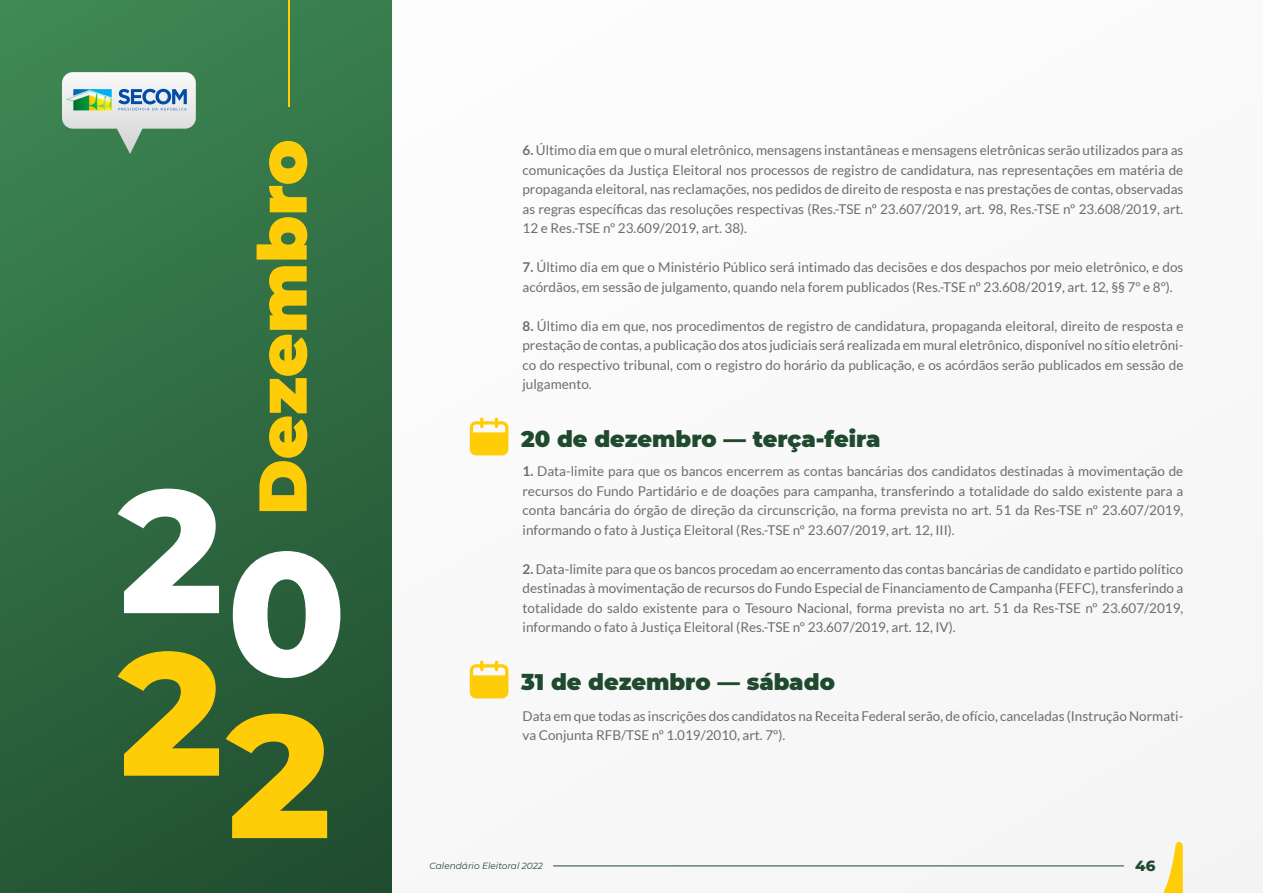
<style>
.page{position:relative;width:1263px;height:893px;background:#f9f9f9}
.page>*{position:absolute;margin:0;border:0;box-sizing:border-box;transform-origin:0 0}
.t1{font:800 174.45px "Montserrat";color:#fff}
.t2{font:800 174.45px "Montserrat";color:#ffcd07}
.t3{font:900 67.5px "Montserrat";color:#ffcd07}
.t4{font:900 22.5px "Montserrat";color:#1f4a2e}
.t5{font:800 14.85px "Montserrat";color:#1f4a2e}
.t6{font:13.5px/19.5px "Lato";color:#6e6d6d;text-align:justify}
.t7{font:italic 9px "Montserrat";color:#1f4a2e}
.s1{font-weight:700}
</style>
<div class="page">
<div style="left:0;top:0;width:391px;height:893px;background:linear-gradient(to bottom,#3d8551,#225132)"></div>
<img style="left:63px;top:73px;width:133px;height:80px">
<hr style="left:289px;top:0;width:1px;height:106px;background:#ffcd07">
<svg style="left:470px;top:418px;width:38px;height:37px"></svg>
<svg style="left:470px;top:661px;width:38px;height:37px"></svg>
<svg style="left:1118px;top:842px;width:65px;height:51px"></svg>
<hr style="left:553px;top:865px;width:571px;height:1px;background:#1f4a2e">
<h2 class="t3" style="left:232px;top:515px;width:377px;rotate:-90deg">Dezembro</h2>
<p class="t6" style="left:522px;top:140px;width:662px"><span class="s1">6.</span> Último dia em que o mural eletrônico, mensagens instantâneas e mensagens eletrônicas serão utilizados para as comunicações da Justiça Eleitoral nos processos de registro de candidatura, nas representações em matéria de propaganda eleitoral, nas reclamações, nos pedidos de direito de resposta e nas prestações de contas, observadas as regras específicas das resoluções respectivas (Res.-TSE nº 23.607/2019, art. 98, Res.-TSE nº 23.608/2019, art.<br>12 e Res.-TSE nº 23.609/2019, art. 38).</p>
<p class="t6" style="left:522px;top:257px;width:662px"><span class="s1">7.</span> Último dia em que o Ministério Público será intimado das decisões e dos despachos por meio eletrônico, e dos acórdãos, em sessão de julgamento, quando nela forem publicados (Res.-TSE nº 23.608/2019, art. 12, §§ 7º e 8º).</p>
<p class="t6" style="left:522px;top:316px;width:662px"><span class="s1">8.</span> Último dia em que, nos procedimentos de registro de candidatura, propaganda eleitoral, direito de resposta e prestação de contas, a publicação dos atos judiciais será realizada em mural eletrônico, disponível no sítio eletrôni&shy;co do respectivo tribunal, com o registro do horário da publicação, e os acórdãos serão publicados em sessão de julgamento.</p>
<h3 class="t4" style="left:521px;top:422px;width:361px">20 de dezembro — terça-feira</h3>
<p class="t6" style="left:522px;top:462px;width:662px"><span class="s1">1.</span> Data-limite para que os bancos encerrem as contas bancárias dos candidatos destinadas à movimentação de recursos do Fundo Partidário e de doações para campanha, transferindo a totalidade do saldo existente para a conta bancária do órgão de direção da circunscrição, na forma prevista no art. 51 da Res-TSE nº 23.607/2019, informando o fato à Justiça Eleitoral (Res.-TSE nº 23.607/2019, art. 12, III).</p>
<p class="t6" style="left:522px;top:559px;width:662px"><span class="s1">2.</span> Data-limite para que os bancos procedam ao encerramento das contas bancárias de candidato e partido político destinadas à movimentação de recursos do Fundo Especial de Financiamento de Campanha (FEFC), transferindo a totalidade do saldo existente para o Tesouro Nacional, forma prevista no art. 51 da Res-TSE nº 23.607/2019, informando o fato à Justiça Eleitoral (Res.-TSE nº 23.607/2019, art. 12, IV).</p>
<h3 class="t4" style="left:521px;top:665px;width:315px">31 de dezembro — sábado</h3>
<p class="t6" style="left:522px;top:706px;width:662px">Data em que todas as inscrições dos candidatos na Receita Federal serão, de ofício, canceladas (Instrução Normati&shy;va Conjunta RFB/TSE nº 1.019/2010, art. 7º).</p>
<h1 class="t1" style="left:119px;top:455px;width:229px">20</h1>
<h1 class="t2" style="left:119px;top:617px;width:214px">22</h1>
<p class="t7" style="left:429px;top:859px;width:115px">Calendário Eleitoral 2022</p>
<p class="t5" style="left:1135px;top:855px;width:22px">46</p>
</div>
